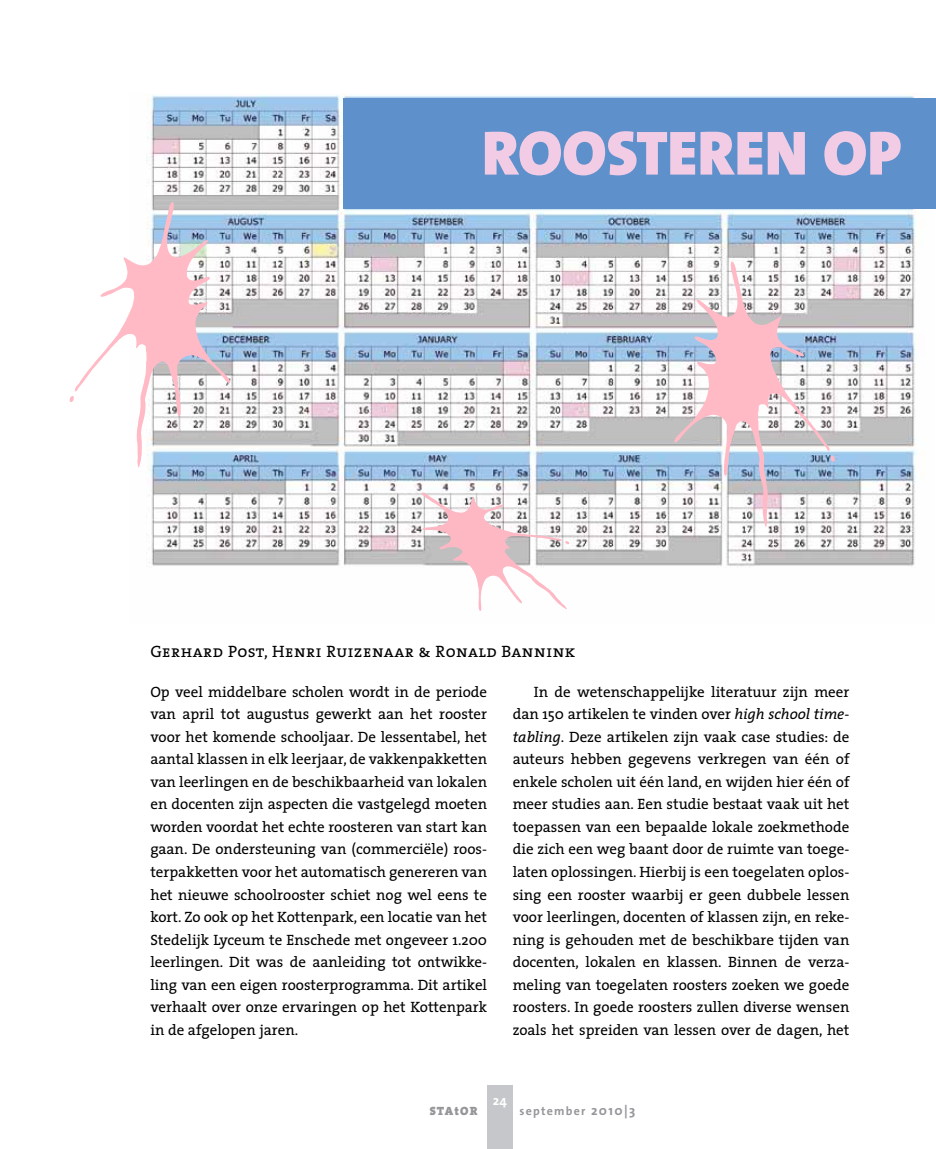
<style>
.page{position:relative;width:936px;height:1149px;background:#fff}
.page>*{position:absolute;margin:0;border:0;box-sizing:border-box;transform-origin:0 0}
.t1{font:900 63px "The Sans";color:#f2cce4}
.t2{font:16.5px "The Serif Caps";letter-spacing:.025em;color:#000}
.t3{font:15px/22.5px "The Serif";color:#000;text-align:justify}
.t4{font:700 13.5px "The Sans";color:#fff}
.t5{font:700 12px "The Sans";letter-spacing:.1em;color:#969599}
.t6{font:900 12px "The Serif";letter-spacing:.1em;color:#969599}
.s1{font-style:italic}
.s2{font-size:13.5px}
</style>
<div class="page">
<div style="left:487px;top:1084px;width:25px;height:64px;background:#c5c7ca"></div>
<img style="left:136px;top:95px;width:798px;height:516px">
<div style="left:343px;top:98px;width:592px;height:110px;background:#5e90cb"></div>
<img style="left:75px;top:205px;width:95px;height:186px">
<img style="left:674px;top:263px;width:67px;height:179px">
<img style="left:421px;top:493px;width:56px;height:85px">
<h1 class="t1" style="left:482px;top:100px;width:421px">ROOSTEREN OP</h1>
<p class="t2" style="left:150px;top:637px;width:427px">Gerhard Post, Henri Ruizenaar &amp; Ronald Bannink</p>
<p class="t3" style="left:150px;top:679px;width:338px">Op veel middelbare scholen wordt in de periode van april tot augustus gewerkt aan het rooster voor het komende schooljaar. De lessentabel, het aantal klassen in elk leerjaar, de vakkenpakketten van leerlingen en de beschikbaarheid van lokalen en docenten zijn aspecten die vastgelegd moeten worden voordat het echte roosteren van start kan gaan. De ondersteuning van (commerciële) roos&shy;terpakketten voor het automatisch genereren van het nieuwe schoolrooster schiet nog wel eens te kort. Zo ook op het Kottenpark, een locatie van het Stedelijk Lyceum te Enschede met ongeveer 1.200 leerlingen. Dit was de aanleiding tot ontwikke&shy;ling van een eigen roosterprogramma. Dit artikel verhaalt over onze ervaringen op het Kottenpark in de afgelopen jaren.</p>
<p class="t3" style="left:512px;top:679px;width:338px;text-indent:21px">In de wetenschappelijke literatuur zijn meer dan 150 artikelen te vinden over <span class="s1">high school time&shy;tabling</span>. Deze artikelen zijn vaak case studies: de auteurs hebben gegevens verkregen van één of enkele scholen uit één land, en wijden hier één of meer studies aan. Een studie bestaat vaak uit het toepassen van een bepaalde lokale zoekmethode die zich een weg baant door de ruimte van toege&shy;laten oplossingen. Hierbij is een toegelaten oplos&shy;sing een rooster waarbij er geen dubbele lessen voor leerlingen, docenten of klassen zijn, en reke&shy;ning is gehouden met de beschikbare tijden van docenten, lokalen en klassen. Binnen de verza&shy;meling van toegelaten roosters zoeken we goede roosters. In goede roosters zullen diverse wensen zoals het spreiden van lessen over de dagen, het</p>
<p class="t4" style="left:493px;top:1088px;width:15px">24</p>
<p class="t6" style="left:430px;top:1100px;width:49px">STAtOR</p>
<p class="t5" style="left:519px;top:1100px;width:117px">september <span class="s2">2010|3</span></p>
</div>
